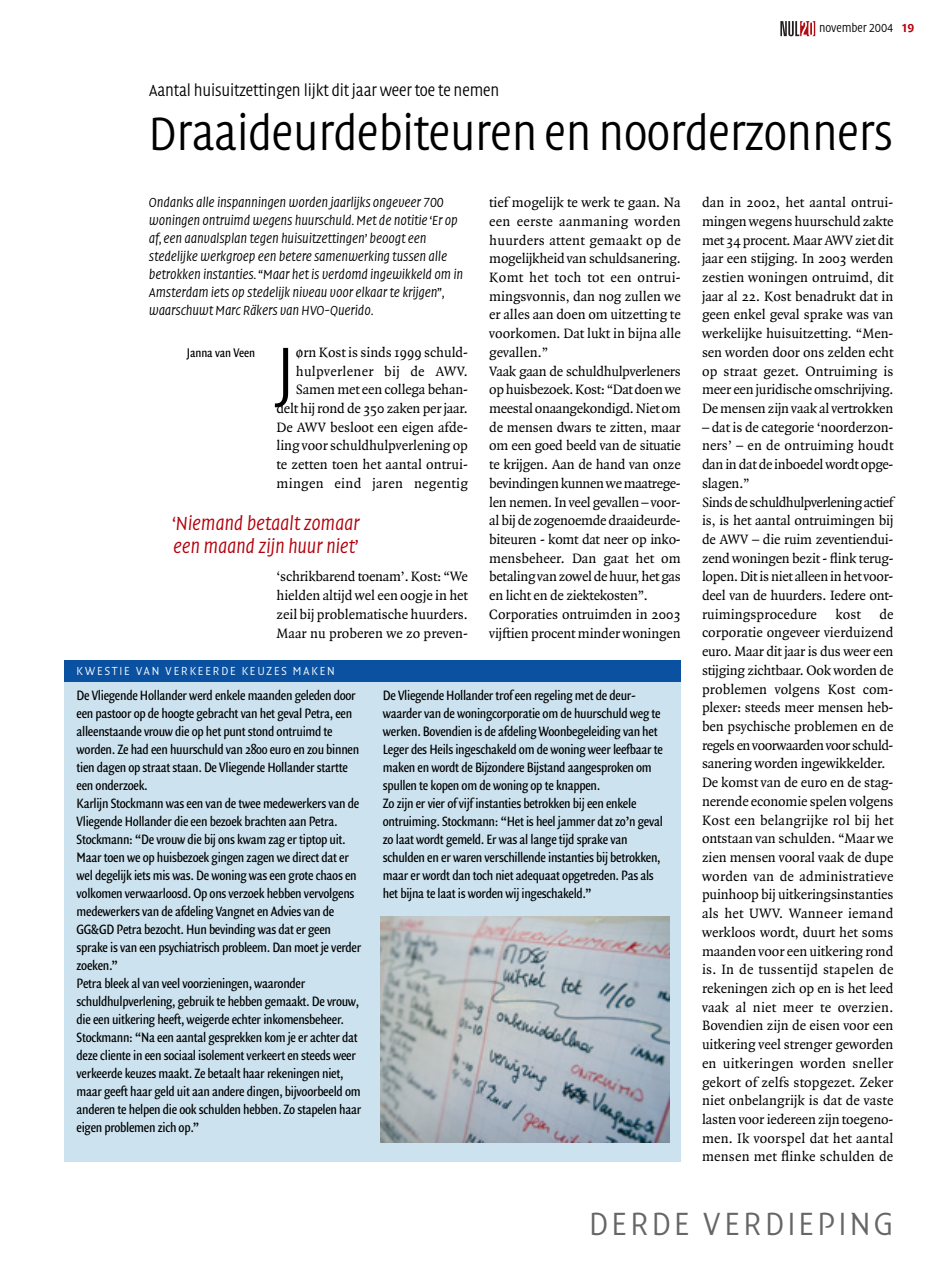
<style>
.page{position:relative;width:936px;height:1263px;background:#fff}
.page>*{position:absolute;margin:0;border:0;box-sizing:border-box;transform-origin:0 0}
.t1{font:300 69px "Quadraat Head";color:#000}
.t2{font:300 48px "Quadraat Head";letter-spacing:-.01em;color:#000}
.t3{font:300 33px "Quadraat Head";letter-spacing:.095em;color:#666}
.t4{font:italic 300 19.5px/22.5px "Quadraat Head";letter-spacing:-.01em;color:#b3000b}
.t5{font:300 16.5px "Quadraat Head";letter-spacing:-.01em;color:#000}
.t6{font:14.55px/18.8px "Quadraat";letter-spacing:-.005em;color:#000}
.t7{font:14.55px/18px "Quadraat Sans Con";letter-spacing:-.02em;color:#000}
.t8{font:italic 300 13.5px/18px "Quadraat Head";letter-spacing:-.01em;color:#000}
.t9{font:13.5px "Quadraat Sans Con";letter-spacing:-.01em;color:#000}
.t10{font:300 12px "Quadraat Head";letter-spacing:.145em;color:#fff}
.t11{font:300 12px "Quadraat Head";letter-spacing:-.01em;color:#000}
.s1{font-weight:700;color:#b3000b}
</style>
<div class="page">
<svg style="left:780px;top:21px;width:35px;height:15px"></svg>
<div style="left:64px;top:677px;width:616px;height:484px;background:#cce3ef"></div>
<div style="left:64px;top:660px;width:616px;height:22px;background:#0a51a1"></div>
<img style="left:380px;top:916px;width:289px;height:226px">
<p class="t11" style="left:819px;top:23px;width:96px">november 2004 <span class="s1">19</span></p>
<p class="t5" style="left:149px;top:83px;width:352px">Aantal huisuitzettingen lijkt dit jaar weer toe te nemen</p>
<h2 class="t2" style="left:149px;top:112px;width:746px">Draaideurdebiteuren en noorderzonners</h2>
<p class="t6" style="left:489px;top:194px;width:193px">tief mogelijk te werk te gaan. Na een eerste aanmaning worden huurders attent gemaakt op de mogelijkheid van schuldsanering.<br>Komt het toch tot een ontrui&shy;mingsvonnis, dan nog zullen we er alles aan doen om uitzetting te voorkomen. Dat lukt in bijna alle gevallen.”<br>Vaak gaan de schuldhulpverleners op huisbezoek. Kost: “Dat doen we meestal onaangekondigd. Niet om de mensen dwars te zitten, maar om een goed beeld van de situatie te krijgen. Aan de hand van onze bevindingen kunnen we maatrege&shy;len nemen. In veel gevallen – voor&shy;al bij de zogenoemde draaideurde&shy;biteuren - komt dat neer op inko&shy;mensbeheer. Dan gaat het om betaling van zowel de huur, het gas en licht en de ziektekosten”.<br>Corporaties ontruimden in 2003 vijftien procent minder woningen</p>
<p class="t6" style="left:702px;top:194px;width:193px;text-align:justify">dan in 2002, het aantal ontrui&shy;mingen wegens huurschuld zakte met 34 procent. Maar AWV ziet dit jaar een stijging. In 2003 werden zestien woningen ontruimd, dit jaar al 22. Kost benadrukt dat in geen enkel geval sprake was van werkelijke huisuitzetting. “Men&shy;sen worden door ons zelden echt op straat gezet. Ontruiming is meer een juridische omschrijving.<br>De mensen zijn vaak al vertrokken</p>
<p class="t8" style="left:149px;top:194px;width:316px">Ondanks alle inspanningen worden jaarlijks ongeveer 700 woningen ontruimd wegens huurschuld. Met de notitie ‘Er op af, een aanvalsplan tegen huisuitzettingen’ beoogt een stedelijke werkgroep een betere samenwerking tussen alle betrokken instanties. “Maar het is verdomd ingewikkeld om in Amsterdam iets op stedelijk niveau voor elkaar te krijgen”, waarschuwt Marc Räkers van HVO-Querido.</p>
<p class="t6" style="left:276px;top:344px;width:193px;text-align:right">ørn Kost is sinds 1999 schuld&shy;hulpverlener bij de AWV.<br>Samen met een collega behan&shy;delt hij rond de 350 zaken per jaar.<br>De AWV besloot een eigen afde&shy;ling voor schuldhulpverlening op te zetten toen het aantal ontrui&shy;mingen eind jaren negentig</p>
<p class="t9" style="left:187px;top:347px;width:70px">Janna van Veen</p>
<h1 class="t1" style="left:276px;top:341px;width:20px">J</h1>
<p class="t6" style="left:702px;top:419px;width:193px">– dat is de categorie ‘noorderzon&shy;ners’ – en de ontruiming houdt dan in dat de inboedel wordt opge&shy;slagen.”<br>Sinds de schuldhulpverlening actief is, is het aantal ontruimingen bij de AWV – die ruim zeventiendui&shy;zend woningen bezit - flink terug&shy;lopen. Dit is niet alleen in het voor&shy;deel van de huurders. Iedere ont&shy;ruimingsprocedure</p>
<h3 class="t4" style="left:172px;top:513px;width:189px">‘Niemand betaalt zomaar een maand zijn huur niet’</h3>
<p class="t6" style="left:276px;top:568px;width:193px;text-align:justify">‘schrikbarend toenam’. Kost: “We hielden altijd wel een oogje in het zeil bij problematische huurders.<br>Maar nu proberen we zo preven-</p>
<p class="t6" style="left:702px;top:606px;width:193px;text-indent:177px">de corporatie ongeveer vierduizend euro. Maar dit jaar is dus weer een stijging zichtbaar. Ook worden de problemen volgens Kost com&shy;plexer: steeds meer mensen heb&shy;ben psychische problemen en de regels en voorwaarden voor schuld&shy;sanering worden ingewikkelder.<br>De komst van de euro en de stag&shy;nerende economie spelen volgens<br>Kost een belangrijke rol bij het ontstaan van schulden. “Maar we zien mensen vooral vaak de dupe worden van de administratieve puinhoop bij uitkeringsinstanties als het UWV. Wanneer iemand werkloos wordt, duurt het soms maanden voor een uitkering rond is. In de tussentijd stapelen de rekeningen zich op en is het leed vaak al niet meer te overzien.<br>Bovendien zijn de eisen voor een uitkering veel strenger geworden en uitkeringen worden sneller gekort of zelfs stopgezet. Zeker niet onbelangrijk is dat de vaste lasten voor iedereen zijn toegeno&shy;men. Ik voorspel dat het aantal mensen met flinke schulden de</p>
<p class="t6" style="left:835px;top:606px;width:27px">kost</p>
<p class="t10" style="left:77px;top:665px;width:260px">KWESTIE VAN VERKEERDE KEUZES MAKEN</p>
<p class="t7" style="left:77px;top:688px;width:286px">De Vliegende Hollander werd enkele maanden geleden door een pastoor op de hoogte gebracht van het geval Petra, een alleenstaande vrouw die op het punt stond ontruimd te worden. Ze had een huurschuld van 2800 euro en zou binnen tien dagen op straat staan. De Vliegende Hollander startte een onderzoek.<br>Karlijn Stockmann was een van de twee medewerkers van de Vliegende Hollander die een bezoek brachten aan Petra.<br>Stockmann: “De vrouw die bij ons kwam zag er tiptop uit.<br>Maar toen we op huisbezoek gingen zagen we direct dat er wel degelijk iets mis was. De woning was een grote chaos en volkomen verwaarloosd. Op ons verzoek hebben vervolgens medewerkers van de afdeling Vangnet en Advies van de GG&amp;GD Petra bezocht. Hun bevinding was dat er geen sprake is van een psychiatrisch probleem. Dan moet je verder zoeken.”<br>Petra bleek al van veel voorzieningen, waaronder schuldhulpverlening, gebruik te hebben gemaakt. De vrouw, die een uitkering heeft, weigerde echter inkomensbeheer.<br>Stockmann: “Na een aantal gesprekken kom je er achter dat deze cliente in een sociaal isolement verkeert en steeds weer verkeerde keuzes maakt. Ze betaalt haar rekeningen niet, maar geeft haar geld uit aan andere dingen, bijvoorbeeld om anderen te helpen die ook schulden hebben. Zo stapelen haar eigen problemen zich op.”</p>
<p class="t7" style="left:383px;top:688px;width:281px">De Vliegende Hollander trof een regeling met de deur&shy;waarder van de woningcorporatie om de huurschuld weg te werken. Bovendien is de afdeling Woonbegeleiding van het Leger des Heils ingeschakeld om de woning weer leefbaar te maken en wordt de Bijzondere Bijstand aangesproken om spullen te kopen om de woning op te knappen.<br>Zo zijn er vier of vijf instanties betrokken bij een enkele ontruiming. Stockmann: “Het is heel jammer dat zo’n geval zo laat wordt gemeld. Er was al lange tijd sprake van schulden en er waren verschillende instanties bij betrokken, maar er wordt dan toch niet adequaat opgetreden. Pas als het bijna te laat is worden wij ingeschakeld.”</p>
<h3 class="t3" style="left:589px;top:1209px;width:306px">DERDE VERDIEPING</h3>
</div>
